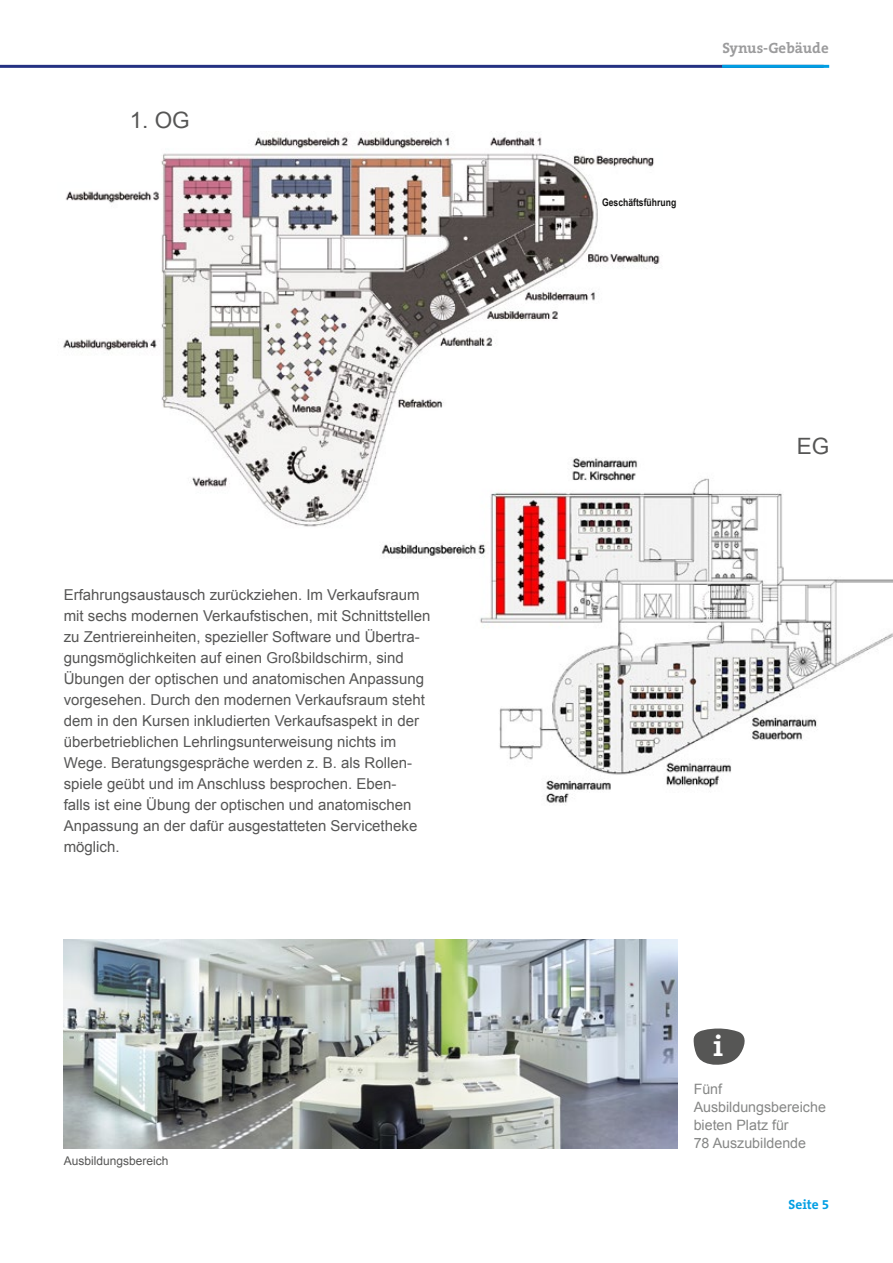
<style>
.page{position:relative;width:893px;height:1263px;background:#fff}
.page>*{position:absolute;margin:0;border:0;box-sizing:border-box;transform-origin:0 0}
.t1{font:700 29.7px "The Serif B7";color:#fff}
.t2{font:22.5px "Arial";color:#565655}
.t3{font:15px/21px "Arial";color:#565655}
.t4{font:700 15px "The Serif B7";color:#9c9c9d}
.t5{font:14.25px/18px "Arial";color:#868786}
.t6{font:700 13.5px "The Serif B7";color:#009ee3}
.t7{font:12px "Arial";color:#565655}
.t8{font:700 10.5px "Arial Narrow";color:#181716}
</style>
<div class="page">
<img style="left:63px;top:137px;width:597px;height:390px">
<img style="left:64px;top:940px;width:614px;height:208px">
<img style="left:379px;top:457px;width:514px;height:346px">
<svg style="left:693px;top:1028px;width:52px;height:37px"></svg>
<hr style="left:0;top:65px;width:824px;height:3px;background:#243282">
<hr style="left:722px;top:65px;width:107px;height:3px;background:#009ee3">
<h2 class="t2" style="left:130px;top:105px;width:62px">1. OG</h2>
<p class="t3" style="left:64px;top:584px;width:368px">Erfahrungsaustausch zurückziehen. Im Verkaufsraum mit sechs modernen Verkaufstischen, mit Schnittstellen zu Zentriereinheiten, spezieller Software und Übertra&shy;gungsmöglichkeiten auf einen Großbildschirm, sind Übungen der optischen und anatomischen Anpassung vorgesehen. Durch den modernen Verkaufsraum steht dem in den Kursen inkludierten Verkaufsaspekt in der überbetrieblichen Lehrlingsunterweisung nichts im Wege. Beratungsgespräche werden z. B. als Rollen&shy;spiele geübt und im Anschluss besprochen. Eben-<br>falls ist eine Übung der optischen und anatomischen Anpassung an der dafür ausgestatteten Servicetheke möglich.</p>
<p class="t7" style="left:64px;top:1153px;width:106px">Ausbildungsbereich</p>
<p class="t4" style="left:722px;top:40px;width:108px">Synus-Gebäude</p>
<p class="t8" style="left:602px;top:195px;width:76px">Geschäftsführung</p>
<h2 class="t2" style="left:797px;top:432px;width:34px">EG</h2>
<h1 class="t1" style="left:713px;top:1030px;width:12px">i</h1>
<p class="t5" style="left:694px;top:1080px;width:134px">Fünf<br>Ausbildungsbereiche bieten Platz für<br>78 Auszubildende</p>
<p class="t6" style="left:789px;top:1198px;width:42px">Seite 5</p>
</div>
